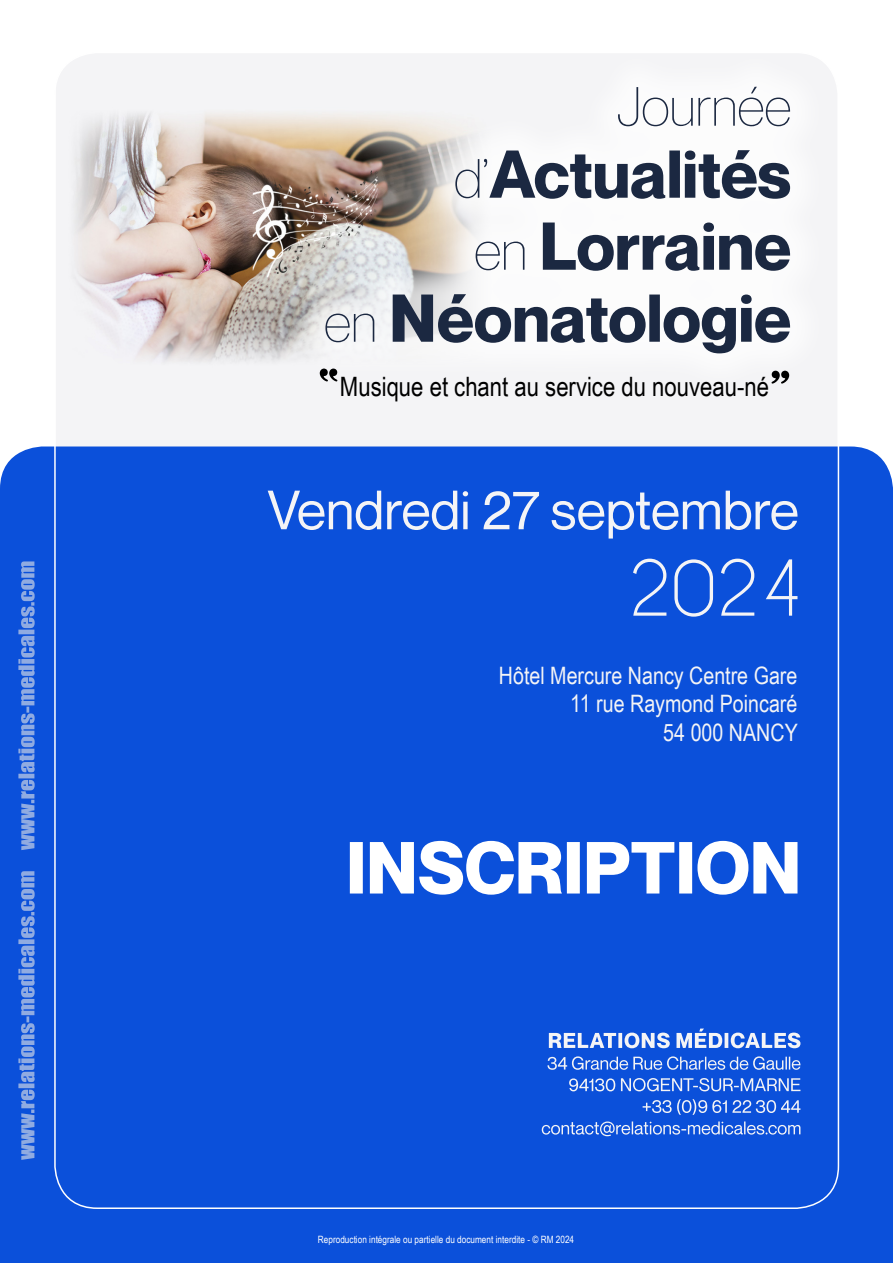
<style>
.page{position:relative;width:893px;height:1263px;background:#fff}
.page>*{position:absolute;margin:0;border:0;box-sizing:border-box;transform-origin:0 0}
.t1{font:26.7px "Arial Narrow";color:#000}
.t2{font:24px/28.8px "Arial Narrow";color:#f4f4f6;text-align:right}
.t3{font:10.05px "Arial Narrow";color:#fff}
</style>
<div class="page">
<div style="left:55px;top:52px;width:783px;height:1182px;background:#f4f4f6;border-radius:43px"></div>
<div style="left:0;top:446px;width:893px;height:817px;background:#0b50da"></div>
<svg style="left:350px;top:841px;width:447px;height:54px"></svg>
<svg style="left:268px;top:491px;width:529px;height:47px"></svg>
<svg style="left:633px;top:559px;width:164px;height:58px;background:#356edf"></svg>
<svg style="left:549px;top:1028px;width:251px;height:20px"></svg>
<svg style="left:547px;top:1056px;width:253px;height:14px;background:#4a7ce1"></svg>
<svg style="left:569px;top:1078px;width:231px;height:13px;background:#5685e2"></svg>
<svg style="left:643px;top:1099px;width:157px;height:16px;background:#4377e0"></svg>
<svg style="left:542px;top:1121px;width:258px;height:15px;background:#4578e0"></svg>
<img style="left:74px;top:113px;width:212px;height:249px">
<div style="left:286px;top:48px;width:544px;height:345px;background:#fff;opacity:.75"></div>
<svg style="left:618px;top:87px;width:172px;height:39px"></svg>
<svg style="left:455px;top:150px;width:335px;height:49px"></svg>
<svg style="left:476px;top:222px;width:314px;height:49px"></svg>
<svg style="left:325px;top:294px;width:465px;height:59px"></svg>
<svg style="left:18px;top:561px;width:17px;height:599px;background:#5281dd"></svg>
<svg style="left:772px;top:371px;width:17px;height:13px"></svg>
<svg style="left:320px;top:369px;width:17px;height:12px"></svg>
<h1 class="t1" style="left:340px;top:367px;width:431px">Musique et chant au service du nouveau-né</h1>
<h2 class="t2" style="left:499px;top:660px;width:300px">Hôtel Mercure Nancy Centre Gare<br>11 rue Raymond Poincaré<br>54 000 NANCY</h2>
<p class="t3" style="left:318px;top:1232px;width:258px">Reproduction intégrale ou partielle du document interdite - © RM 2024</p>
</div>
